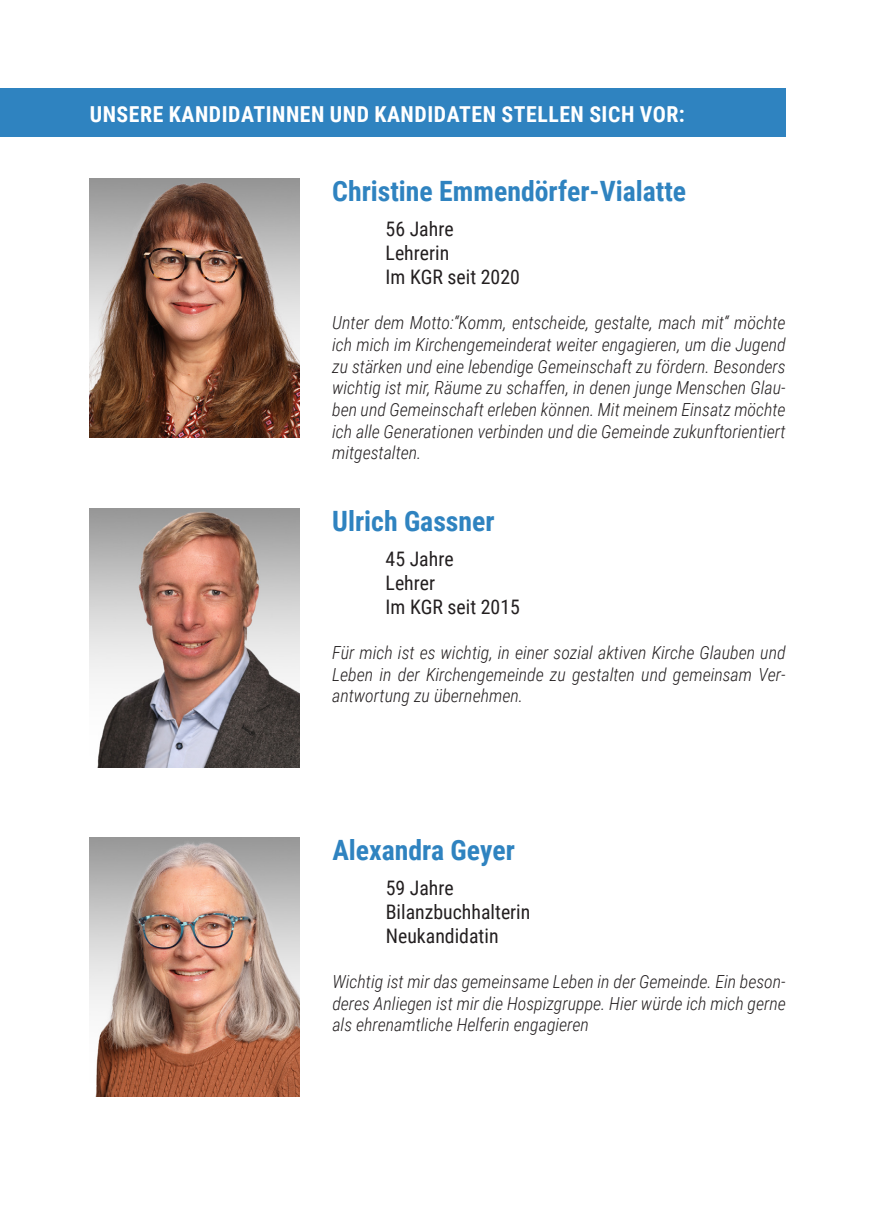
<style>
.page{position:relative;width:874px;height:1225px;background:#fff}
.page>*{position:absolute;margin:0;border:0;box-sizing:border-box;transform-origin:0 0}
.Wort_zum_Sonntag_Grundtext{font:700 28px "Roboto Condensed";color:#2f83c0}
.t1{font:700 22px "Roboto Condensed";letter-spacing:.025em;color:#fff}
.Wort_zum_Sonntag_Grundtext-2{font:20px/24px "Roboto Condensed";color:#231f20}
.Wort_zum_Sonntag_Grundtext-3{font:italic 300 18px/21.6px "Roboto Condensed";color:#231f20;text-align:justify}
</style>
<div class="page">
<div style="left:0;top:89px;width:784px;height:48px;background:#2f83c0"></div>
<img style="left:90px;top:179px;width:209px;height:258px">
<img style="left:90px;top:508px;width:209px;height:259px">
<img style="left:90px;top:837px;width:209px;height:259px">
<p class="t1" style="left:90px;top:99px;width:596px">UNSERE KANDIDATINNEN UND KANDIDATEN STELLEN SICH VOR:</p>
<p class="Wort_zum_Sonntag_Grundtext" style="left:332px;top:171px;width:355px">Christine Emmendörfer-Vialatte</p>
<p class="Wort_zum_Sonntag_Grundtext-2" style="left:385px;top:217px;width:136px">56 Jahre<br>Lehrerin<br>Im KGR seit 2020</p>
<p class="Wort_zum_Sonntag_Grundtext-3" style="left:332px;top:312px;width:455px">Unter dem Motto:“Komm, entscheide, gestalte, mach mit“ möchte ich mich im Kirchengemeinderat weiter engagieren, um die Jugend zu stärken und eine lebendige Gemeinschaft zu fördern. Besonders wichtig ist mir, Räume zu schaffen, in denen junge Menschen Glau&shy;ben und Gemeinschaft erleben können. Mit meinem Einsatz möchte ich alle Generationen verbinden und die Gemeinde zukunftorientiert mitgestalten.</p>
<p class="Wort_zum_Sonntag_Grundtext" style="left:332px;top:501px;width:164px">Ulrich Gassner</p>
<p class="Wort_zum_Sonntag_Grundtext-2" style="left:385px;top:546px;width:136px">45 Jahre<br>Lehrer<br>Im KGR seit 2015</p>
<p class="Wort_zum_Sonntag_Grundtext-3" style="left:332px;top:641px;width:454px">Für mich ist es wichtig, in einer sozial aktiven Kirche Glauben und Leben in der Kirchengemeinde zu gestalten und gemeinsam Ver&shy;antwortung zu übernehmen.</p>
<p class="Wort_zum_Sonntag_Grundtext" style="left:332px;top:830px;width:184px">Alexandra Geyer</p>
<p class="Wort_zum_Sonntag_Grundtext-2" style="left:385px;top:875px;width:146px">59 Jahre<br>Bilanzbuchhalterin<br>Neukandidatin</p>
<p class="Wort_zum_Sonntag_Grundtext-3" style="left:332px;top:970px;width:455px">Wichtig ist mir das gemeinsame Leben in der Gemeinde. Ein beson&shy;deres Anliegen ist mir die Hospizgruppe. Hier würde ich mich gerne als ehrenamtliche Helferin engagieren</p>
</div>
